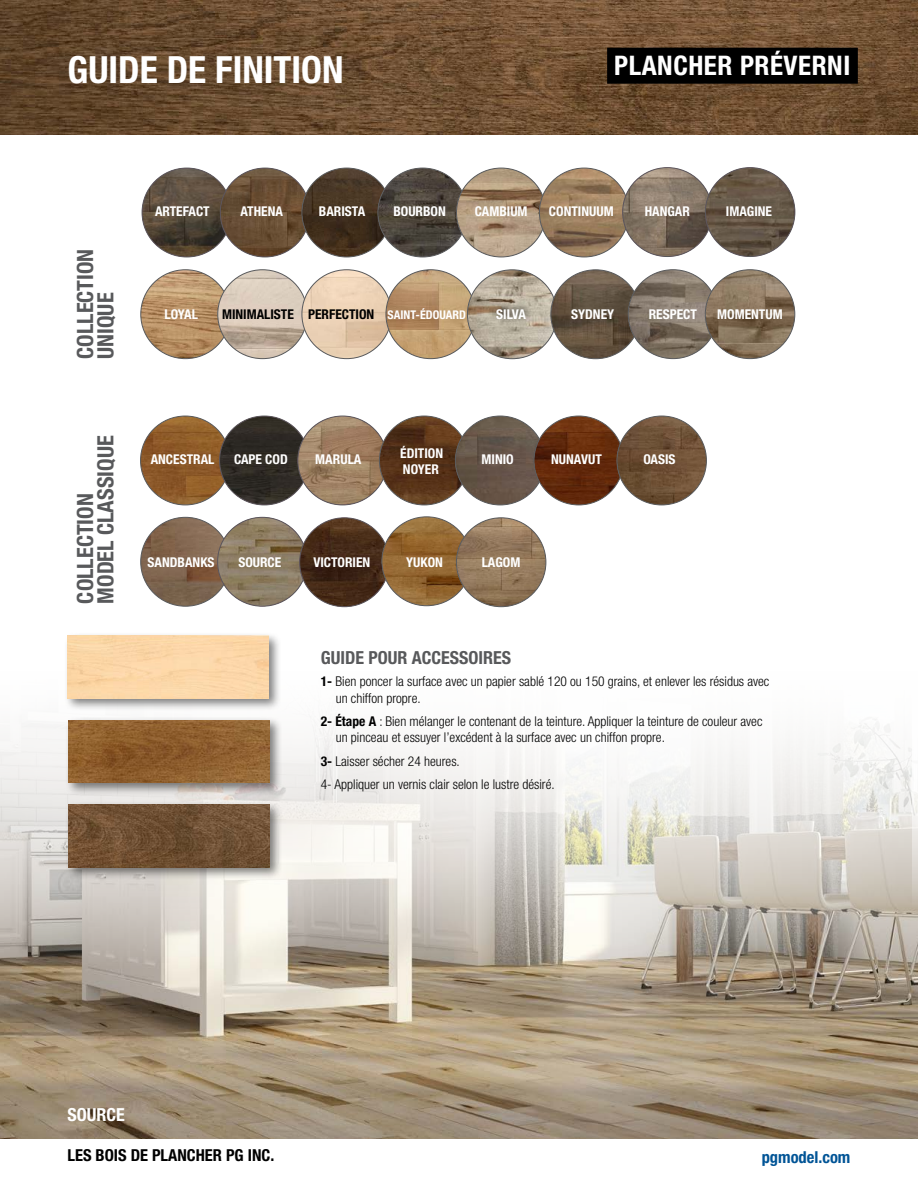
<style>
.page{position:relative;width:918px;height:1188px;background:#fff}
.page>*{position:absolute;margin:0;border:0;box-sizing:border-box;transform-origin:0 0}
.t1{font:700 condensed 37.5px "Helvetica Neue LT Std";color:#fff}
.t2{font:700 condensed 27px "Helvetica Neue LT Std";letter-spacing:.02em;color:#fff}
.t3{font:700 condensed 22.5px/20.2px "Helvetica Neue LT Std";color:#58595b}
.t4{font:700 condensed 18px "Helvetica Neue LT Std";color:#58595b}
.t5{font:700 condensed 18px "Helvetica Neue LT Std";color:#fff}
.t6{font:700 condensed 16.5px "Helvetica Neue LT Std";color:#000}
.t7{font:700 condensed 16.5px "Helvetica Neue LT Std";color:#005496}
.t8{font:300 condensed 13.5px/16.5px "Helvetica Neue LT Std";color:#000}
.t9{font:700 condensed 13.5px/16.5px "Helvetica Neue LT Std";color:#fff}
.t10{font:700 condensed 13.5px "Helvetica Neue LT Std";color:#000}
.s1{font-size:12px;color:#fff}
.s2{font-weight:700}
</style>
<div class="page">
<img style="left:1px;top:1px;width:917px;height:134px">
<div style="left:607px;top:48px;width:251px;height:36px;background:#000"></div>
<img style="left:0;top:966px;width:918px;height:173px">
<svg style="left:0;top:719px;width:918px;height:247px"></svg>
<div style="left:64px;top:631px;width:218px;height:80px;background:#000;opacity:.5"></div>
<div style="left:68px;top:635px;width:200px;height:63px;background:#fcd7a8"></div>
<div style="left:65px;top:716px;width:218px;height:80px;background:#000;opacity:.5"></div>
<img style="left:68px;top:720px;width:201px;height:63px">
<div style="left:65px;top:801px;width:218px;height:79px;background:#000;opacity:.5"></div>
<img style="left:68px;top:805px;width:201px;height:62px">
<img style="left:141px;top:416px;width:89px;height:89px;border-radius:44px">
<img style="left:220px;top:416px;width:89px;height:89px;border-radius:45px">
<img style="left:298px;top:416px;width:89px;height:89px;border-radius:45px">
<img style="left:379px;top:416px;width:90px;height:89px;border-radius:45px">
<img style="left:455px;top:416px;width:90px;height:89px;border-radius:45px">
<img style="left:534px;top:416px;width:89px;height:89px;border-radius:45px">
<img style="left:617px;top:416px;width:89px;height:89px;border-radius:45px">
<img style="left:141px;top:517px;width:89px;height:89px;border-radius:45px">
<img style="left:218px;top:517px;width:89px;height:89px;border-radius:45px">
<img style="left:142px;top:168px;width:90px;height:89px;border-radius:45px">
<img style="left:220px;top:168px;width:90px;height:89px;border-radius:45px">
<img style="left:302px;top:168px;width:89px;height:89px;border-radius:45px">
<img style="left:378px;top:168px;width:89px;height:89px;border-radius:45px">
<img style="left:456px;top:168px;width:90px;height:89px;border-radius:45px">
<img style="left:141px;top:270px;width:89px;height:89px;border-radius:45px">
<img style="left:539px;top:168px;width:90px;height:89px;border-radius:45px">
<img style="left:623px;top:168px;width:89px;height:89px;border-radius:44px">
<img style="left:300px;top:518px;width:89px;height:89px;border-radius:45px">
<img style="left:382px;top:517px;width:89px;height:89px;border-radius:45px">
<img style="left:218px;top:270px;width:89px;height:89px;border-radius:45px">
<img style="left:302px;top:270px;width:89px;height:89px;border-radius:45px">
<img style="left:386px;top:270px;width:89px;height:89px;border-radius:45px">
<img style="left:467px;top:270px;width:90px;height:89px;border-radius:45px">
<div style="left:489px;top:300px;width:45px;height:26px;background:#000;opacity:.75"></div>
<img style="left:551px;top:270px;width:89px;height:89px;border-radius:45px">
<img style="left:628px;top:270px;width:90px;height:89px;border-radius:45px">
<img style="left:456px;top:518px;width:90px;height:89px;border-radius:45px">
<img style="left:705px;top:270px;width:90px;height:89px;border-radius:45px">
<svg style="left:912px;top:719px;width:6px;height:189px"></svg>
<img style="left:705px;top:168px;width:90px;height:89px;border-radius:45px">
<h1 class="t1" style="left:68px;top:47px;width:278px">GUIDE DE FINITION</h1>
<h2 class="t2" style="left:614px;top:49px;width:238px">PLANCHER PRÉVERNI</h2>
<h3 class="t3" style="left:75px;top:359px;width:112px;rotate:-90deg">COLLECTION<br>UNIQUE</h3>
<h3 class="t3" style="left:75px;top:604px;width:169px;rotate:-90deg">COLLECTION<br>MODEL CLASSIQUE</h3>
<p class="t9" style="left:155px;top:203px;width:56px">ARTEFACT</p>
<p class="t9" style="left:240px;top:203px;width:44px">ATHENA</p>
<p class="t9" style="left:319px;top:203px;width:48px">BARISTA</p>
<p class="t9" style="left:393px;top:203px;width:54px">BOURBON</p>
<p class="t9" style="left:475px;top:203px;width:54px">CAMBIUM</p>
<p class="t9" style="left:549px;top:203px;width:66px">CONTINUUM</p>
<p class="t9" style="left:645px;top:203px;width:47px">HANGAR</p>
<p class="t9" style="left:726px;top:203px;width:48px">IMAGINE</p>
<p class="t9" style="left:164px;top:306px;width:35px">LOYAL</p>
<p class="t10" style="left:222px;top:306px;width:245px">MINIMALISTE PERFECTION <span class="s1">SAINT-ÉDOUARD</span></p>
<p class="t9" style="left:496px;top:305px;width:31px">SILVA</p>
<p class="t9" style="left:571px;top:306px;width:45px">SYDNEY</p>
<p class="t9" style="left:649px;top:306px;width:50px">RESPECT</p>
<p class="t9" style="left:717px;top:306px;width:67px">MOMENTUM</p>
<p class="t9" style="left:151px;top:451px;width:65px">ANCESTRAL</p>
<p class="t9" style="left:234px;top:451px;width:55px">CAPE COD</p>
<p class="t9" style="left:315px;top:451px;width:48px">MARULA</p>
<p class="t9" style="left:400px;top:445px;width:44px">ÉDITION<br>NOYER</p>
<p class="t9" style="left:482px;top:451px;width:34px">MINIO</p>
<p class="t9" style="left:551px;top:451px;width:52px">NUNAVUT</p>
<p class="t9" style="left:643px;top:451px;width:34px">OASIS</p>
<p class="t9" style="left:148px;top:554px;width:69px">SANDBANKS</p>
<p class="t9" style="left:238px;top:554px;width:45px">SOURCE</p>
<p class="t9" style="left:313px;top:554px;width:58px">VICTORIEN</p>
<p class="t9" style="left:406px;top:554px;width:38px">YUKON</p>
<p class="t9" style="left:482px;top:554px;width:40px">LAGOM</p>
<h3 class="t4" style="left:321px;top:647px;width:192px">GUIDE POUR ACCESSOIRES</h3>
<p class="t8" style="left:336px;top:673px;width:435px;text-indent:-15px"><span class="s2">1-</span> Bien poncer la surface avec un papier sablé 120 ou 150 grains, et enlever les résidus avec un chiffon propre.</p>
<p class="t8" style="left:336px;top:713px;width:428px;text-indent:-15px"><span class="s2">2- Étape A</span> : Bien mélanger le contenant de la teinture. Appliquer la teinture de couleur avec un pinceau et essuyer l’excédent à la surface avec un chiffon propre.</p>
<p class="t8" style="left:321px;top:749px;width:235px;line-height:23.2px"><span class="s2">3-</span> Laisser sécher 24 heures.<br>4- Appliquer un vernis clair selon le lustre désiré.</p>
<h3 class="t5" style="left:68px;top:1104px;width:59px">SOURCE</h3>
<p class="t6" style="left:68px;top:1145px;width:208px">LES BOIS DE PLANCHER PG INC.</p>
<p class="t7" style="left:762px;top:1147px;width:90px">pgmodel.com</p>
</div>
